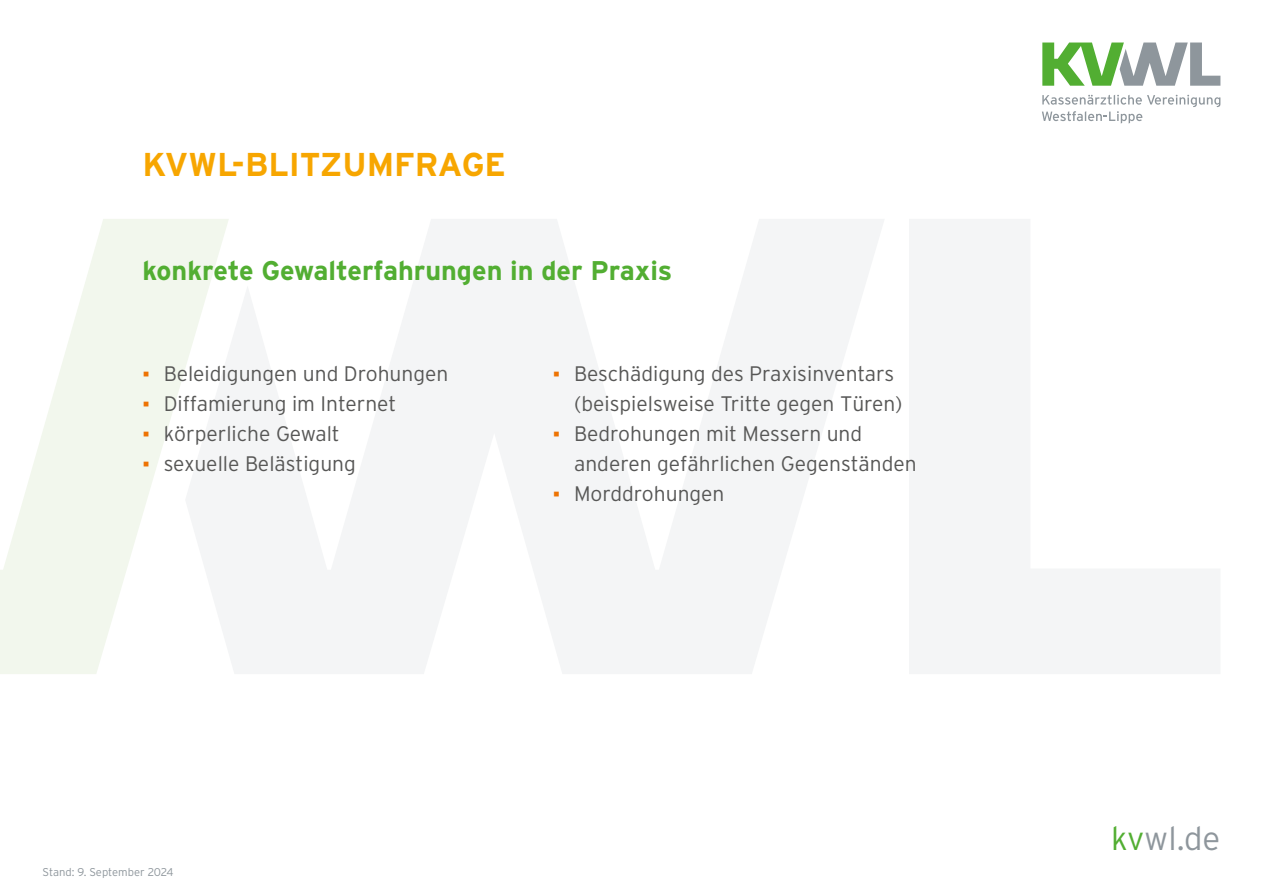
<style>
.page{position:relative;width:1263px;height:893px;background:#fff}
.page>*{position:absolute;margin:0;border:0;box-sizing:border-box;transform-origin:0 0}
.t1{font:700 33px "Interstate";color:#f7a600}
.t2{font:300 33px "Interstate";color:#8e969c}
.t3{font:700 27px "Interstate";color:#52ae32}
.t4{font:300 21px/30px "Interstate";color:#575756}
.t5{font:300 11.25px "Interstate";letter-spacing:-.005em;color:#8e969c}
.s1{font-family:"Arial Narrow";font-weight:400;color:#ed7303}
.s2{color:#52ae32}
</style>
<div class="page">
<svg style="left:909px;top:219px;width:311px;height:455px;fill:#f4f5f6"></svg>
<svg style="left:229px;top:219px;width:655px;height:455px;fill:#f4f5f6"></svg>
<svg style="left:0;top:219px;width:229px;height:455px;fill:#f2f7ed"></svg>
<svg style="left:1042px;top:95px;width:178px;height:29px"></svg>
<svg style="left:1042px;top:43px;width:178px;height:43px"></svg>
<h1 class="t1" style="left:142px;top:146px;width:365px">KVWL-BLITZUMFRAGE</h1>
<p class="t3" style="left:142px;top:256px;width:531px">konkrete Gewalterfahrungen in der Praxis</p>
<p class="t4" style="left:142px;top:358px;width:307px"><span class="s1">▪</span> Beleidigungen und Drohungen</p>
<p class="t4" style="left:142px;top:388px;width:255px"><span class="s1">▪</span> Diffamierung im Internet</p>
<p class="t4" style="left:142px;top:418px;width:199px"><span class="s1">▪</span> körperliche Gewalt</p>
<p class="t4" style="left:142px;top:448px;width:215px"><span class="s1">▪</span> sexuelle Belästigung</p>
<p class="t4" style="left:574px;top:358px;width:330px;text-indent:-21px"><span class="s1">▪</span> Beschädigung des Praxisinventars (beispielsweise Tritte gegen Türen)</p>
<p class="t4" style="left:574px;top:418px;width:344px;text-indent:-21px"><span class="s1">▪</span> Bedrohungen mit Messern und anderen gefährlichen Gegenständen</p>
<p class="t4" style="left:553px;top:478px;width:173px"><span class="s1">▪</span> Morddrohungen</p>
<p class="t5" style="left:43px;top:865px;width:133px">Stand: 9. September 2024</p>
<h1 class="t2" style="left:1111px;top:820px;width:111px"><span class="s2">kv</span>wl.de</h1>
</div>
